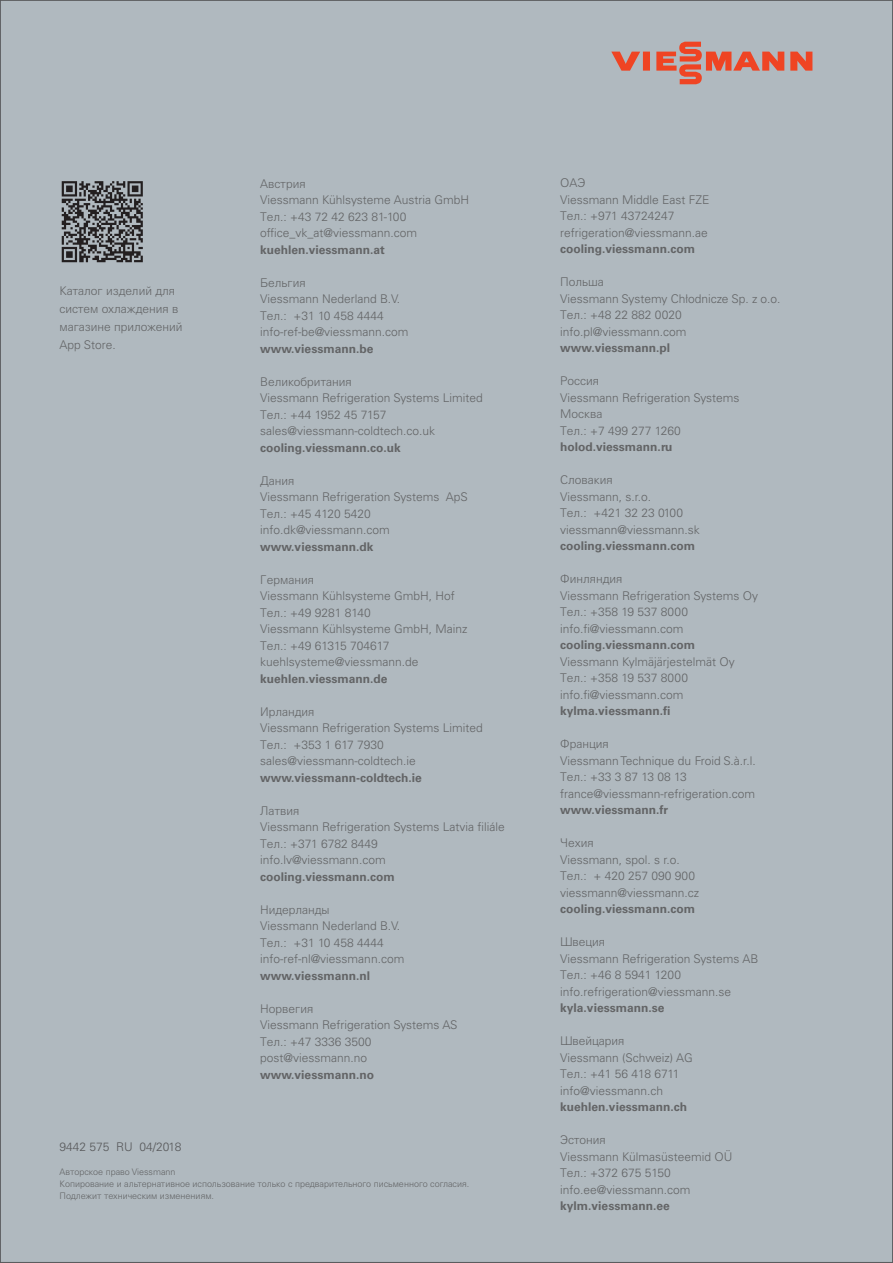
<style>
.page{position:relative;width:893px;height:1263px;background:#b0b9bf}
.page>*{position:absolute;margin:0;border:0;box-sizing:border-box;transform-origin:0 0}
.t1{font:300 12px/16.5px "Univers LTCYR 45";color:#636466}
.t2{font:700 12px "Univers LTCYR 65";color:#636466}
.t3{font:300 12px "Univers LTCYR 45";color:#58595b}
.t4{font:300 9px/12px "Univers LTCYR 45";color:#636466}
</style>
<div class="page">
<svg style="left:61px;top:181px;width:82px;height:82px"></svg>
<svg style="left:62px;top:181px;width:81px;height:81px"></svg>
<svg style="left:611px;top:42px;width:201px;height:43px"></svg>
<svg style="left:892px;top:0;width:1px;height:1263px"></svg>
<p class="t1" style="left:60px;top:283px;width:125px;line-height:18px">Каталог изделий для систем охлаждения в магазине приложений<br>App Store.</p>
<p class="t1" style="left:260px;top:176px;width:210px">Австрия<br>Viessmann Kühlsysteme Austria GmbH<br>Тел.: +43 72 42 623 81-100 office_vk_at@viessmann.com</p>
<p class="t2" style="left:260px;top:245px;width:126px">kuehlen.viessmann.at</p>
<p class="t1" style="left:260px;top:275px;width:150px">Бельгия<br>Viessmann Nederland B.V.<br>Тел.: +31 10 458 4444 info-ref-be@viessmann.com</p>
<p class="t2" style="left:260px;top:344px;width:115px">www.viessmann.be</p>
<p class="t1" style="left:260px;top:374px;width:224px">Великобритания<br>Viessmann Refrigeration Systems Limited<br>Тел.: +44 1952 45 7157 sales@viessmann-coldtech.co.uk</p>
<p class="t2" style="left:260px;top:443px;width:142px">cooling.viessmann.co.uk</p>
<p class="t1" style="left:260px;top:473px;width:209px">Дания<br>Viessmann Refrigeration Systems ApS<br>Тел.: +45 4120 5420 info.dk@viessmann.com</p>
<p class="t2" style="left:260px;top:542px;width:115px">www.viessmann.dk</p>
<p class="t1" style="left:260px;top:572px;width:209px">Германия<br>Viessmann Kühlsysteme GmbH, Hof<br>Тел.: +49 9281 8140<br>Viessmann Kühlsysteme GmbH, Mainz<br>Тел.: +49 61315 704617 kuehlsysteme@viessmann.de</p>
<p class="t2" style="left:260px;top:674px;width:129px">kuehlen.viessmann.de</p>
<p class="t1" style="left:260px;top:704px;width:224px">Ирландия<br>Viessmann Refrigeration Systems Limited<br>Тел.: +353 1 617 7930 sales@viessmann-coldtech.ie</p>
<p class="t2" style="left:260px;top:773px;width:163px">www.viessmann-coldtech.ie</p>
<p class="t1" style="left:260px;top:803px;width:246px">Латвия<br>Viessmann Refrigeration Systems Latvia filiále<br>Тел.: +371 6782 8449 info.lv@viessmann.com</p>
<p class="t2" style="left:260px;top:872px;width:136px">cooling.viessmann.com</p>
<p class="t1" style="left:260px;top:902px;width:146px">Нидерланды<br>Viessmann Nederland B.V.<br>Тел.: +31 10 458 4444 info-ref-nl@viessmann.com</p>
<p class="t2" style="left:260px;top:971px;width:111px">www.viessmann.nl</p>
<p class="t1" style="left:260px;top:1001px;width:199px">Норвегия<br>Viessmann Refrigeration Systems AS<br>Тел.: +47 3336 3500 post@viessmann.no</p>
<p class="t2" style="left:260px;top:1070px;width:115px">www.viessmann.no</p>
<p class="t3" style="left:60px;top:1143px;width:123px">9442 575 RU 04/2018</p>
<p class="t4" style="left:60px;top:1167px;width:411px">Авторское право Viessmann<br>Копирование и альтернативное использование только с предварительного письменного согласия.<br>Подлежит техническим изменениям.</p>
<p class="t1" style="left:560px;top:176px;width:151px">ОАЭ<br>Viessmann Middle East FZE<br>Тел.: +971 43724247 refrigeration@viessmann.ae</p>
<p class="t2" style="left:560px;top:245px;width:136px">cooling.viessmann.com</p>
<p class="t1" style="left:560px;top:275px;width:222px">Польша<br>Viessmann Systemy Chłodnicze Sp. z o.o.<br>Тел.: +48 22 882 0020 info.pl@viessmann.com</p>
<p class="t2" style="left:560px;top:344px;width:111px">www.viessmann.pl</p>
<p class="t1" style="left:560px;top:374px;width:181px">Россия<br>Viessmann Refrigeration Systems<br>Москва<br>Тел.: +7 499 277 1260</p>
<p class="t2" style="left:560px;top:443px;width:114px">holod.viessmann.ru</p>
<p class="t1" style="left:560px;top:473px;width:141px">Словакия<br>Viessmann, s.r.o.<br>Тел.: +421 32 23 0100 viessmann@viessmann.sk</p>
<p class="t2" style="left:560px;top:542px;width:136px">cooling.viessmann.com</p>
<p class="t1" style="left:560px;top:572px;width:199px">Финляндия<br>Viessmann Refrigeration Systems Oy<br>Тел.: +358 19 537 8000 info.fi@viessmann.com</p>
<p class="t2" style="left:560px;top:641px;width:136px">cooling.viessmann.com</p>
<p class="t1" style="left:560px;top:655px;width:176px">Viessmann Kylmäjärjestelmät Oy<br>Тел.: +358 19 537 8000 info.fi@viessmann.com</p>
<p class="t2" style="left:560px;top:707px;width:112px">kylma.viessmann.fi</p>
<p class="t1" style="left:560px;top:737px;width:197px">Франция<br>Viessmann Technique du Froid S.à.r.l.<br>Тел.: +33 3 87 13 08 13 france@viessmann-refrigeration.com</p>
<p class="t2" style="left:560px;top:806px;width:109px">www.viessmann.fr</p>
<p class="t1" style="left:560px;top:836px;width:140px">Чехия<br>Viessmann, spol. s r.o.<br>Тел.: + 420 257 090 900 viessmann@viessmann.cz</p>
<p class="t2" style="left:560px;top:905px;width:136px">cooling.viessmann.com</p>
<p class="t1" style="left:560px;top:935px;width:200px">Швеция<br>Viessmann Refrigeration Systems AB<br>Тел.: +46 8 5941 1200 info.refrigeration@viessmann.se</p>
<p class="t2" style="left:560px;top:1004px;width:106px">kyla.viessmann.se</p>
<p class="t1" style="left:560px;top:1034px;width:134px">Швейцария<br>Viessmann (Schweiz) AG<br>Тел.: +41 56 418 6711 info@viessmann.ch</p>
<p class="t2" style="left:560px;top:1103px;width:128px">kuehlen.viessmann.ch</p>
<p class="t1" style="left:560px;top:1133px;width:174px">Эстония<br>Viessmann Külmasüsteemid OÜ<br>Тел.: +372 675 5150 info.ee@viessmann.com</p>
<p class="t2" style="left:560px;top:1202px;width:111px">kylm.viessmann.ee</p>
</div>
